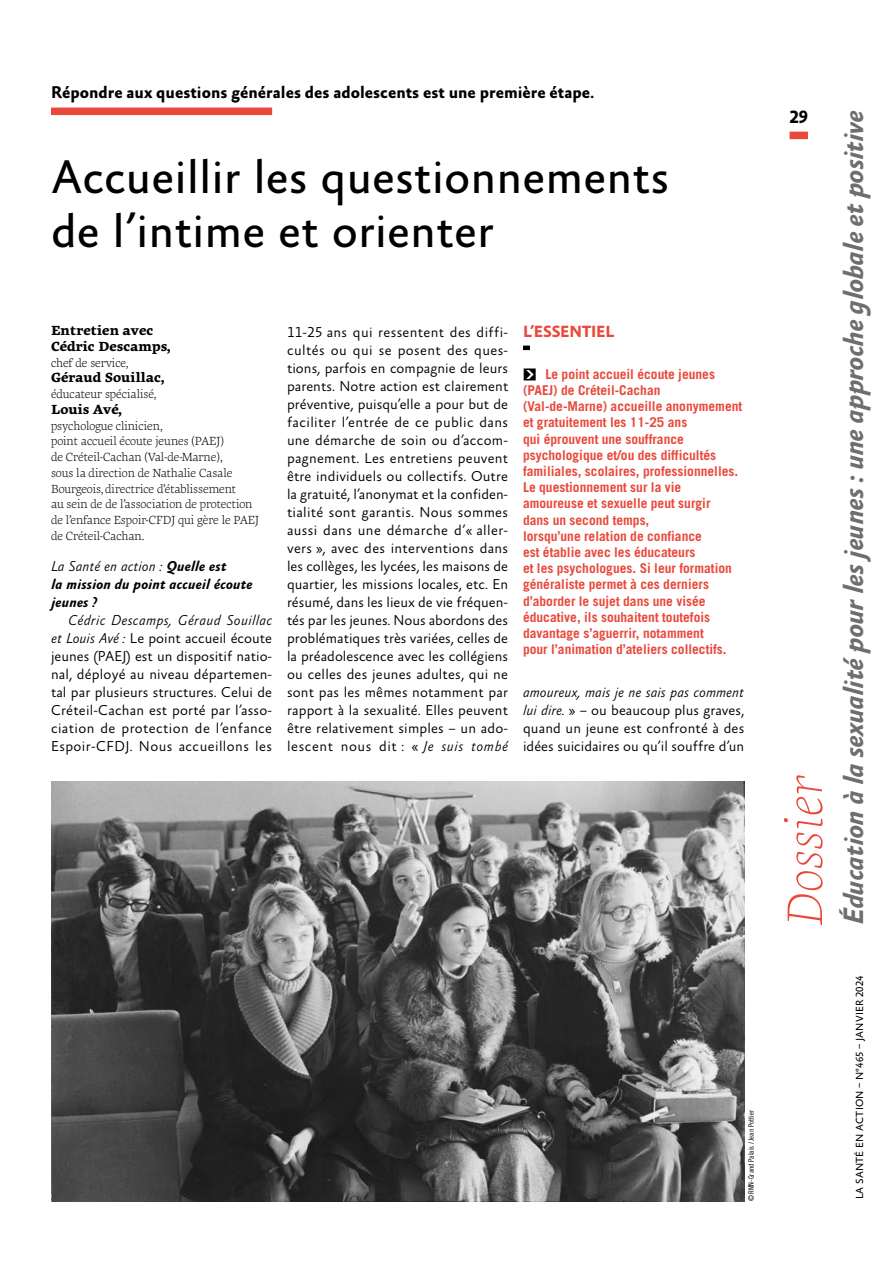
<style>
.page{position:relative;width:893px;height:1263px;background:#fff}
.page>*{position:absolute;margin:0;border:0;box-sizing:border-box;transform-origin:0 0}
.t1{font:italic 100 50.85px "Geneo Pro";letter-spacing:.01em;color:#e9483a}
.TITRE_LINEALE_OLI{font:48px/54px "Absara Sans OT";color:#000}
.t2{font:italic 700 28.5px "Absara Sans OT";letter-spacing:-.02em;color:#6e6e6e}
.t3{font:700 18px "Absara Sans OT";color:#000}
.Chapo{font:700 17.25px "Absara Sans OT";color:#000}
.ESSENTIEL{font:700 16.5px "Absara Sans OT";letter-spacing:-.02em;color:#e9483a}
.TXT_BODY{font:300 14.55px/18px "Absara Sans OT";letter-spacing:.01em;color:#000;text-align:justify}
.QUESTION{font:italic 700 14.55px/18px "Absara Sans OT";color:#000}
.t4{font:700 13.5px/16.2px "Trade Gothic LT Std";color:#e9483a}
.SIGNATURE_NOM{font:800 13.5px "Geneo Pro";color:#000}
.SIGNATURE_POSTE{font:300 12px/15.8px "Geneo Pro";letter-spacing:-.01em;color:#000}
.t5{font:10.5px "Absara Sans OT";letter-spacing:.01em;color:#000}
.Credit_Photo{font:7.5px "Trade Gothic LT Std Cn 18";color:#000}
.s1{font-weight:300}
.s2{font-style:italic}
.s3{font-family:"Arrow Dynamic";color:#000}
</style>
<div class="page">
<div style="left:51px;top:108px;width:221px;height:7px;background:#e9483a"></div>
<svg style="left:523px;top:346px;width:7px;height:4px"></svg>
<img style="left:51px;top:781px;width:693px;height:420px">
<div style="left:790px;top:132px;width:18px;height:7px;background:#e9483a"></div>
<p class="Chapo" style="left:51px;top:82px;width:545px">Répondre aux questions générales des adolescents est une première étape.</p>
<p class="TITRE_LINEALE_OLI" style="left:51px;top:153px;width:620px">Accueillir les questionnements de l’intime et orienter</p>
<p class="SIGNATURE_NOM" style="left:51px;top:320px;width:104px">Entretien avec</p>
<p class="SIGNATURE_NOM" style="left:51px;top:336px;width:121px">Cédric Descamps,</p>
<p class="SIGNATURE_POSTE" style="left:51px;top:353px;width:79px">chef de service,</p>
<p class="SIGNATURE_NOM" style="left:51px;top:367px;width:115px">Géraud Souillac,</p>
<p class="SIGNATURE_POSTE" style="left:51px;top:385px;width:107px">éducateur spécialisé,</p>
<p class="SIGNATURE_NOM" style="left:51px;top:399px;width:72px">Louis Avé,</p>
<p class="SIGNATURE_POSTE" style="left:51px;top:416px;width:114px">psychologue clinicien,</p>
<p class="SIGNATURE_POSTE" style="left:51px;top:432px;width:175px">point accueil écoute jeunes (PAEJ) de Créteil-Cachan (Val-de-Marne),</p>
<p class="SIGNATURE_POSTE" style="left:51px;top:464px;width:210px">sous la direction de Nathalie Casale Bourgeois, directrice d’établissement<br>au sein de de l’association de protection de l’enfance Espoir-CFDJ qui gère le PAEJ de Créteil-Cachan.</p>
<p class="QUESTION" style="left:51px;top:558px;width:203px"><span class="s1">La Santé en action :</span> Quelle est<br>la mission du point accueil écoute jeunes ?</p>
<p class="TXT_BODY" style="left:51px;top:612px;width:223px;text-indent:17px"><span class="s2">Cédric Descamps, Géraud Souillac et Louis Avé :</span> Le point accueil écoute jeunes (PAEJ) est un dispositif natio‑ nal, déployé au niveau départemen‑ tal par plusieurs structures. Celui de Créteil-Cachan est porté par l’asso‑ ciation de protection de l’enfance Espoir-CFDJ. Nous accueillons les</p>
<p class="TXT_BODY" style="left:287px;top:324px;width:223px">11-25 ans qui ressentent des diffi‑ cultés ou qui se posent des ques‑ tions, parfois en compagnie de leurs parents. Notre action est clairement préventive, puisqu’elle a pour but de faciliter l’entrée de ce public dans une démarche de soin ou d’accom‑ pagnement. Les entretiens peuvent être individuels ou collectifs. Outre la gratuité, l’anonymat et la confiden‑ tialité sont garantis. Nous sommes aussi dans une démarche d’« aller&shy;vers », avec des interventions dans les collèges, les lycées, les maisons de quartier, les missions locales, etc. En résumé, dans les lieux de vie fréquen‑ tés par les jeunes. Nous abordons des problématiques très variées, celles de la préadolescence avec les collégiens ou celles des jeunes adultes, qui ne sont pas les mêmes notamment par rapport à la sexualité. Elles peuvent être relativement simples – un ado‑ lescent nous dit : « <span class="s2">Je suis tombé</span></p>
<p class="ESSENTIEL" style="left:523px;top:322px;width:93px">L’ESSENTIEL</p>
<p class="t4" style="left:523px;top:366px;width:221px"><span class="s3">Ç</span> Le point accueil écoute jeunes (PAEJ) de Créteil-Cachan (Val‑de‑Marne) accueille anonymement et gratuitement les 11-25 ans<br>qui éprouvent une souffrance psychologique et/ou des difficultés familiales, scolaires, professionnelles.<br>Le questionnement sur la vie amoureuse et sexuelle peut surgir<br>dans un second temps,<br>lorsqu’une relation de confiance<br>est établie avec les éducateurs<br>et les psychologues. Si leur formation généraliste permet à ces derniers d’aborder le sujet dans une visée éducative, ils souhaitent toutefois davantage s’aguerrir, notamment<br>pour l’animation d’ateliers collectifs.</p>
<p class="TXT_BODY" style="left:523px;top:684px;width:223px"><span class="s2">amoureux, mais je ne sais pas comment lui dire.</span> » – ou beaucoup plus graves, quand un jeune est confronté à des idées suicidaires ou qu’il souffre d’un</p>
<p class="Credit_Photo" style="left:747px;top:1201px;width:92px;rotate:-90deg">© RMN-Grand Palais / Jean Pottier</p>
<p class="t3" style="left:790px;top:107px;width:20px">29</p>
<h1 class="t1" style="left:765px;top:925px;width:152px;rotate:-90deg">Dossier</h1>
<h3 class="t2" style="left:838px;top:925px;width:816px;rotate:-90deg">Éducation à la sexualité pour les jeunes : une approche globale et positive</h3>
<p class="t5" style="left:854px;top:1199px;width:225px;rotate:-90deg">LA SANTÉ EN ACTION – Nº465 – Janvier 2024</p>
</div>
